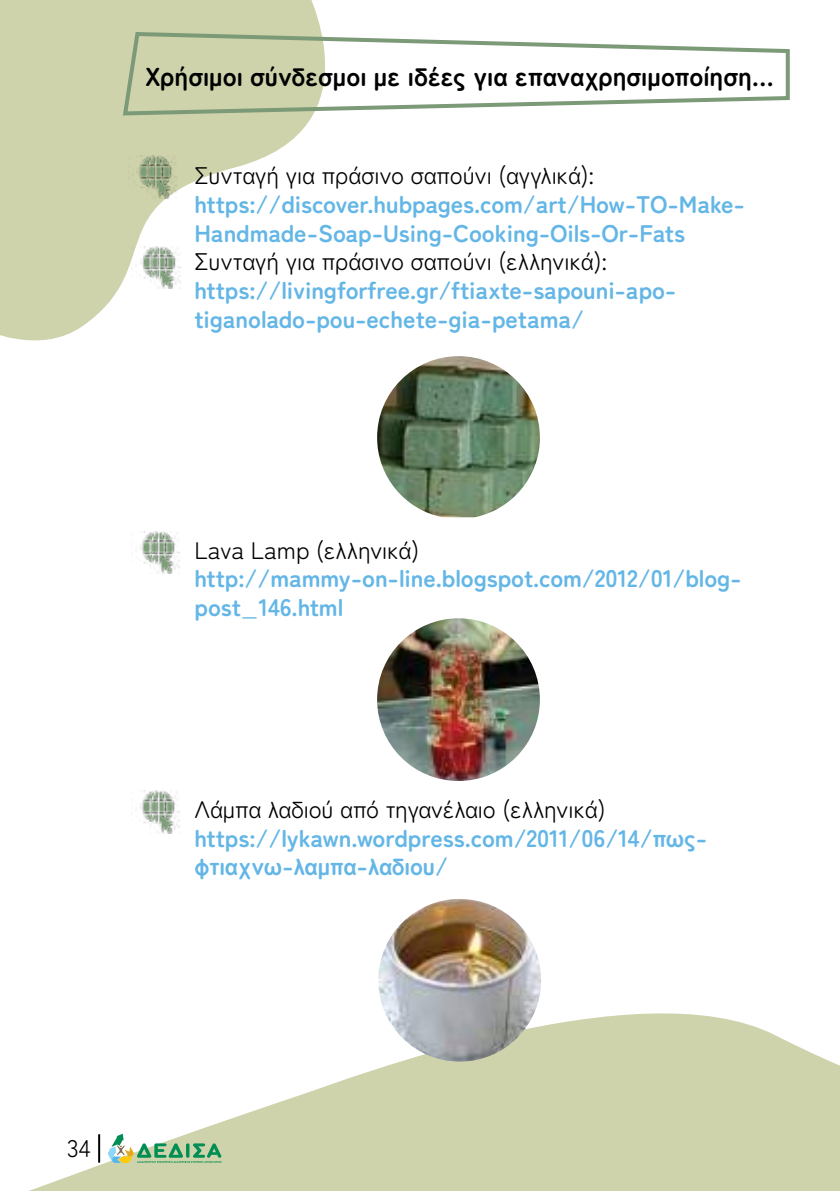
<style>
.page{position:relative;width:840px;height:1191px;background:#fff}
.page>*{position:absolute;margin:0;border:0;box-sizing:border-box;transform-origin:0 0}
.t1{font:700 26px "Zen Maru Gothic";color:#000}
.t2{font:700 24px/28.8px "Zen Maru Gothic";letter-spacing:-.005em;color:#63b6e6}
.t3{font:24px "Zen Maru Gothic";letter-spacing:-.005em;color:#000}
</style>
<div class="page">
<svg style="left:0;top:0;width:321px;height:341px;fill:#ced3ab"></svg>
<svg style="left:29px;top:969px;width:810px;height:222px;fill:#ced3ab"></svg>
<img style="left:377px;top:356px;width:162px;height:161px">
<img style="left:378px;top:899px;width:163px;height:162px;border-radius:81px">
<img style="left:377px;top:618px;width:162px;height:163px;border-radius:81px">
<svg style="left:120px;top:29px;width:670px;height:88px"></svg>
<img style="left:128px;top:156px;width:51px;height:42px">
<img style="left:140px;top:531px;width:40px;height:43px">
<img style="left:132px;top:246px;width:50px;height:43px">
<img style="left:140px;top:791px;width:40px;height:42px">
<hr style="left:98px;top:1134px;width:2px;height:28px;background:#000">
<svg style="left:108px;top:1133px;width:113px;height:30px"></svg>
<p class="t1" style="left:145px;top:60px;width:630px">Χρήσιμοι σύνδεσμοι με ιδέες για επαναχρησιμοποίηση…</p>
<p class="t3" style="left:194px;top:161px;width:401px">Συνταγή για πράσινο σαπούνι (αγγλικά):</p>
<p class="t2" style="left:194px;top:189px;width:551px">https://discover.hubpages.com/art/How-TO-Make-<br>Handmade-Soap-Using-Cooking-Oils-Or-Fats</p>
<p class="t3" style="left:194px;top:247px;width:414px">Συνταγή για πράσινο σαπούνι (ελληνικά):</p>
<p class="t2" style="left:194px;top:275px;width:483px">https://livingforfree.gr/ftiaxte-sapouni-apo&shy;tiganolado-pou-echete-gia-petama/</p>
<p class="t3" style="left:194px;top:535px;width:226px">Lava Lamp (ελληνικά)</p>
<p class="t2" style="left:194px;top:563px;width:548px">http://mammy-on-line.blogspot.com/2012/01/blog&shy;post_146.html</p>
<p class="t3" style="left:194px;top:794px;width:412px">Λάμπα λαδιού από τηγανέλαιο (ελληνικά)</p>
<p class="t2" style="left:194px;top:822px;width:514px">https://lykawn.wordpress.com/2011/06/14/πως&shy;φτιαχνω-λαμπα-λαδιου/</p>
<p class="t3" style="left:67px;top:1134px;width:25px">34</p>
</div>
